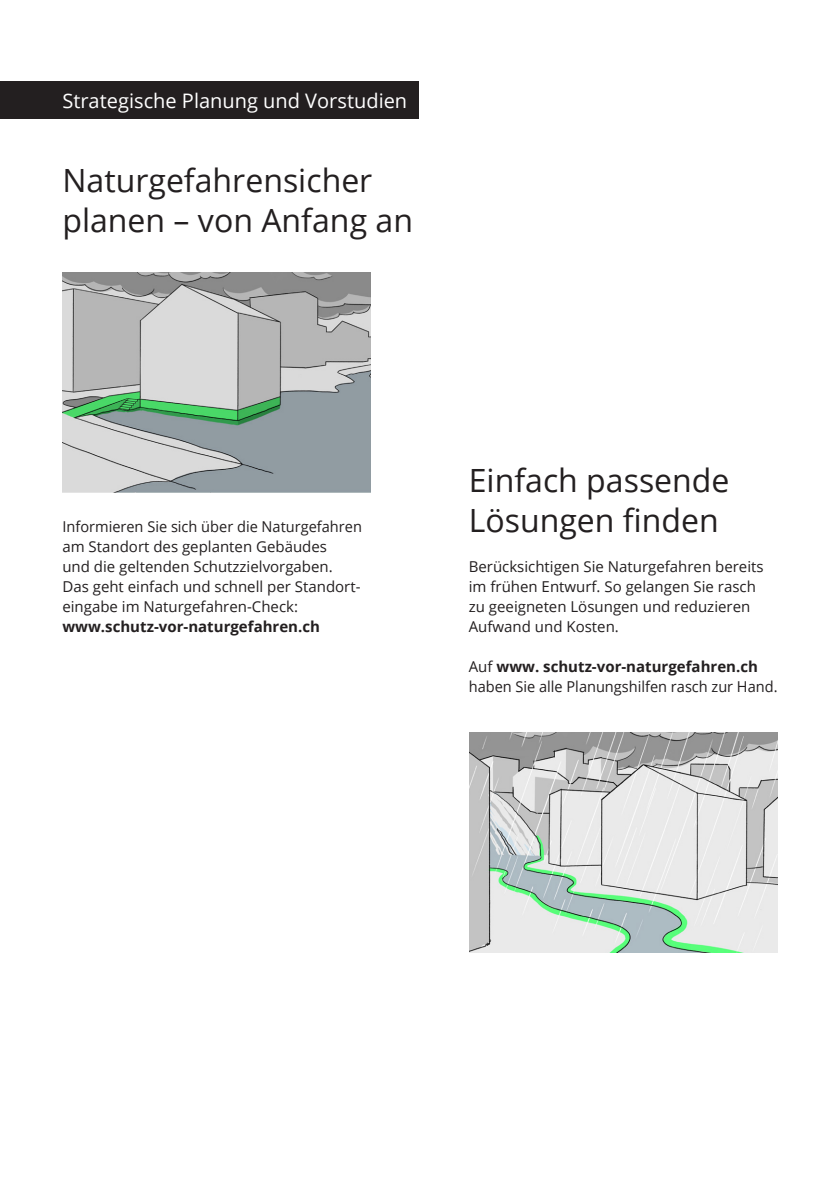
<style>
.page{position:relative;width:840px;height:1191px;background:#fff}
.page>*{position:absolute;margin:0;border:0;box-sizing:border-box;transform-origin:0 0}
.t1{font:32px/40px "Open Sans";color:#231f20}
.t2{font:20px "Open Sans";color:#fff}
.t3{font:15px/20px "Open Sans";color:#231f20}
.t4{font:700 15px "Open Sans";color:#231f20}
.s1{font-weight:700}
</style>
<div class="page">
<img style="left:469px;top:732px;width:308px;height:220px">
<div style="left:0;top:81px;width:418px;height:38px;background:#231f20"></div>
<img style="left:62px;top:272px;width:308px;height:220px">
<h2 class="t2" style="left:62px;top:87px;width:346px">Strategische Planung und Vorstudien</h2>
<h1 class="t1" style="left:62px;top:160px;width:352px">Naturgefahrensicher planen – von Anfang an</h1>
<p class="t3" style="left:62px;top:516px;width:301px">Informieren Sie sich über die Naturgefahren am Standort des geplanten Gebäudes<br>und die geltenden Schutzzielvorgaben.<br>Das geht einfach und schnell per Standort&shy;eingabe im Naturgefahren-Check:</p>
<p class="t4" style="left:62px;top:616px;width:259px">www.schutz-vor-naturgefahren.ch</p>
<h1 class="t1" style="left:468px;top:460px;width:262px">Einfach passende<br>Lösungen finden</h1>
<p class="t3" style="left:468px;top:556px;width:296px">Berücksichtigen Sie Naturgefahren bereits im frühen Entwurf. So gelangen Sie rasch zu geeigneten Lösungen und reduzieren Aufwand und Kosten.</p>
<p class="t3" style="left:468px;top:656px;width:310px">Auf <span class="s1">www. schutz-vor-naturgefahren.ch </span>haben Sie alle Planungshilfen rasch zur Hand.</p>
</div>
